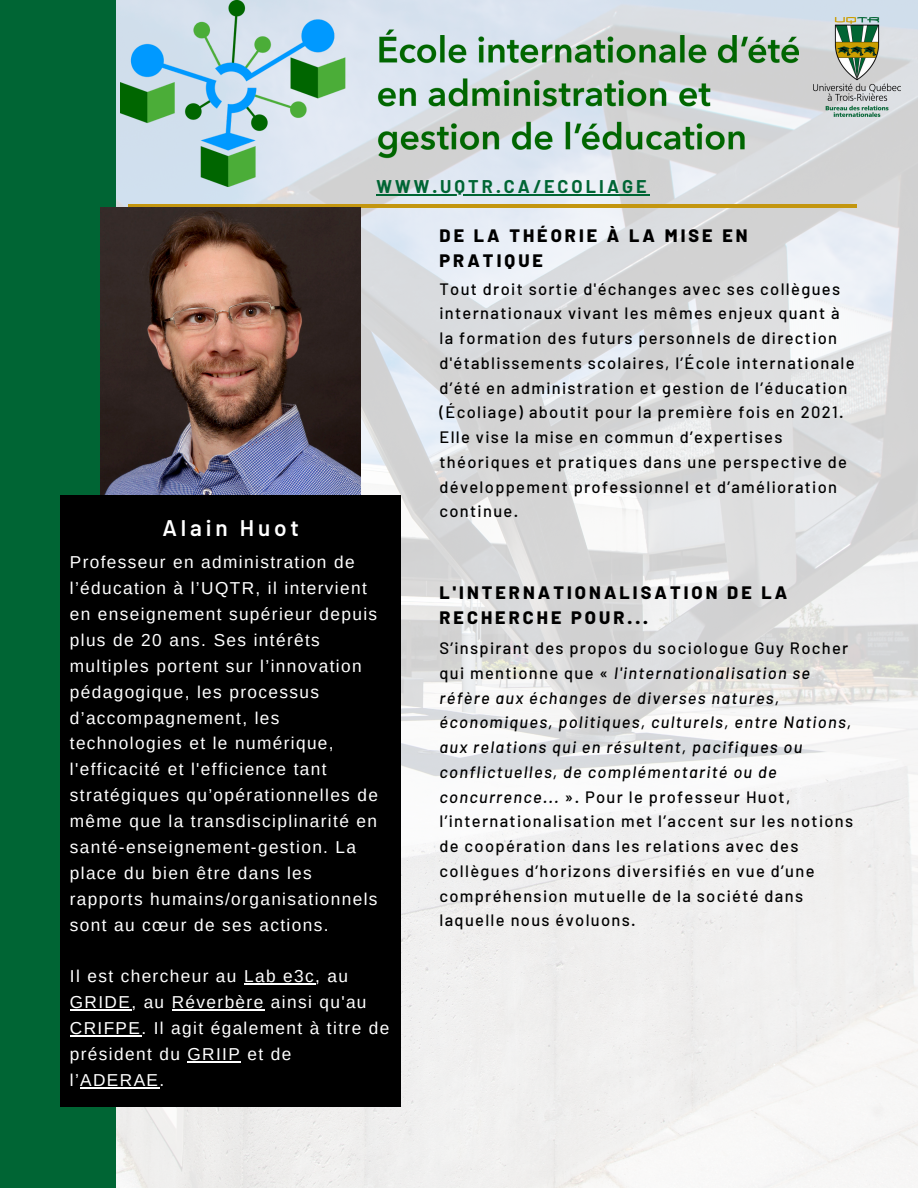
<style>
.page{position:relative;width:918px;height:1188px;background:#fff}
.page>*{position:absolute;margin:0;border:0;box-sizing:border-box;transform-origin:0 0}
.t1{font:600 22.5px "Barlow";letter-spacing:.17em;color:#fff}
.t2{font:800 18px/24.8px "Barlow";letter-spacing:.17em;color:#000}
.t3{font:700 18px "Barlow";letter-spacing:.17em;color:#006534}
.t4{font:17.25px/25.8px "Arimo";letter-spacing:.08em;color:#fff}
.t5{font:500 16.5px/24.8px "Barlow";letter-spacing:.08em;color:#000}
.s1{font-style:italic}
</style>
<div class="page">
<img style="left:116px;top:0;width:802px;height:1188px">
<hr style="left:128px;top:205px;width:729px;height:3px;background:#c3960f">
<div style="left:0;top:0;width:116px;height:1188px;background:#006534"></div>
<div style="left:60px;top:495px;width:341px;height:612px;background:#000"></div>
<img style="left:814px;top:18px;width:86px;height:99px">
<img style="left:120px;top:0;width:678px;height:187px">
<img style="left:101px;top:208px;width:260px;height:287px">
<hr style="left:244px;top:983px;width:71px;height:2px;background:#fff">
<hr style="left:70px;top:1009px;width:61px;height:1px;background:#fff">
<hr style="left:172px;top:1009px;width:93px;height:1px;background:#fff">
<hr style="left:70px;top:1035px;width:71px;height:1px;background:#fff">
<hr style="left:187px;top:1061px;width:54px;height:1px;background:#fff">
<hr style="left:80px;top:1087px;width:79px;height:1px;background:#fff">
<hr style="left:377px;top:195px;width:273px;height:1px;background:#006534">
<p class="t3" style="left:377px;top:175px;width:272px">WWW.UQTR.CA/ECOLIAGE</p>
<p class="t1" style="left:162px;top:514px;width:138px">Alain Huot</p>
<p class="t4" style="left:70px;top:549px;width:310px">Professeur en administration de l’éducation à l’UQTR, il intervient en enseignement supérieur depuis plus de 20 ans. Ses intérêts multiples portent sur l’innovation pédagogique, les processus d’accompagnement, les technologies et le numérique, l'efficacité et l'efficience tant stratégiques qu’opérationnelles de même que la transdisciplinarité en santé-enseignement-gestion. La place du bien être dans les rapports humains/organisationnels sont au cœur de ses actions.</p>
<p class="t4" style="left:70px;top:963px;width:321px">Il est chercheur au Lab e3c, au<br>GRIDE, au Réverbère ainsi qu'au<br>CRIFPE. Il agit également à titre de président du GRIIP et de l’ADERAE.</p>
<p class="t2" style="left:440px;top:222px;width:310px">DE LA THÉORIE À LA MISE EN<br>PRATIQUE</p>
<p class="t5" style="left:440px;top:276px;width:417px">Tout droit sortie d'échanges avec ses collègues internationaux vivant les mêmes enjeux quant à la formation des futurs personnels de direction d'établissements scolaires, l’École internationale d’été en administration et gestion de l’éducation (Écoliage) aboutit pour la première fois en 2021.<br>Elle vise la mise en commun d’expertises théoriques et pratiques dans une perspective de développement professionnel et d’amélioration continue.</p>
<p class="t2" style="left:440px;top:580px;width:349px">L'INTERNATIONALISATION DE LA<br>RECHERCHE POUR...</p>
<p class="t5" style="left:440px;top:635px;width:415px">S’inspirant des propos du sociologue Guy Rocher qui mentionne que « <span class="s1">l'internationalisation se réfère aux échanges de diverses natures, économiques, politiques, culturels, entre Nations, aux relations qui en résultent, pacifiques ou conflictuelles, de complémentarité ou de concurrence...</span> ». Pour le professeur Huot, l’internationalisation met l’accent sur les notions de coopération dans les relations avec des collègues d’horizons diversifiés en vue d’une compréhension mutuelle de la société dans laquelle nous évoluons.</p>
</div>
